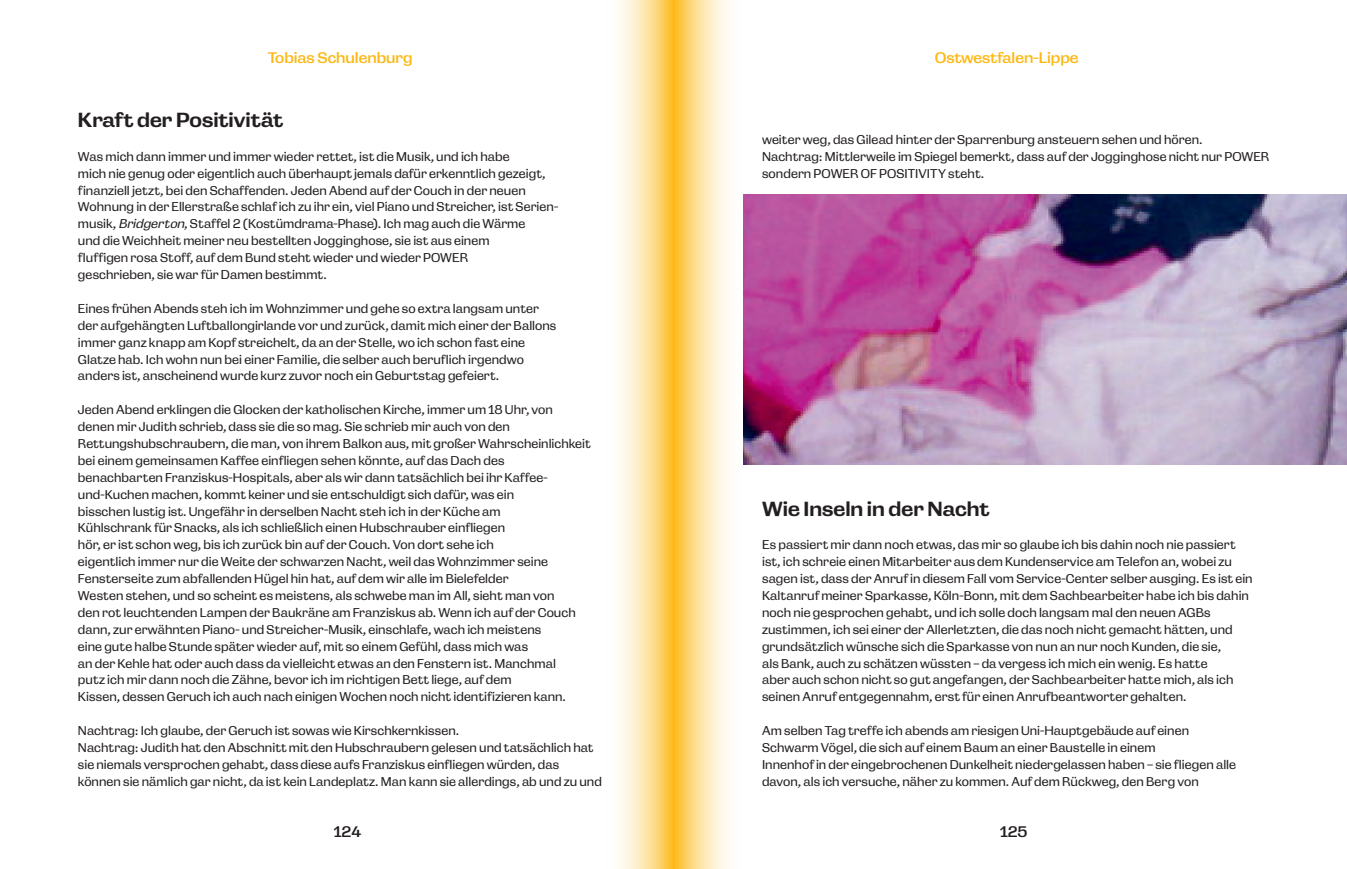
<style>
.page{position:relative;width:1347px;height:869px;background:#fff}
.page>*{position:absolute;margin:0;border:0;box-sizing:border-box;transform-origin:0 0}
.t1{font:600 20px "Gimlet Sans";color:#231f20}
.t2{font:500 15px "Gimlet Sans";color:#fcb814}
.t3{font:500 15px "Gimlet Sans";color:#231f20}
.t4{font:12.5px/16.9px "Gimlet Sans";letter-spacing:.005em;color:#231f20}
.s1{font-style:italic}
</style>
<div class="page">
<svg style="left:673px;top:0;width:71px;height:868px"></svg>
<svg style="left:618px;top:0;width:55px;height:868px"></svg>
<img style="left:744px;top:194px;width:602px;height:270px">
<p class="t2" style="left:268px;top:44px;width:146px">Tobias Schulenburg</p>
<p class="t2" style="left:934px;top:44px;width:145px">Ostwestfalen-Lippe</p>
<h1 class="t1" style="left:78px;top:102px;width:207px">Kraft der Positivität</h1>
<p class="t4" style="left:78px;top:146px;width:482px">Was mich dann immer und immer wieder rettet, ist die Musik, und ich habe<br>mich nie genug oder eigentlich auch überhaupt jemals dafür erkenntlich gezeigt, finanziell jetzt, bei den Schaffenden. Jeden Abend auf der Couch in der neuen Wohnung in der Ellerstraße schlaf ich zu ihr ein, viel Piano und Streicher, ist Serien&shy;musik, <span class="s1">Bridgerton</span>, Staffel 2 (Kostümdrama-Phase). Ich mag auch die Wärme<br>und die Weichheit meiner neu bestellten Jogginghose, sie ist aus einem<br>fluffigen rosa Stoff, auf dem Bund steht wieder und wieder POWER<br>geschrieben, sie war für Damen bestimmt.</p>
<p class="t4" style="left:78px;top:298px;width:480px">Eines frühen Abends steh ich im Wohnzimmer und gehe so extra langsam unter der aufgehängten Luftballongirlande vor und zurück, damit mich einer der Ballons immer ganz knapp am Kopf streichelt, da an der Stelle, wo ich schon fast eine Glatze hab. Ich wohn nun bei einer Familie, die selber auch beruflich irgendwo anders ist, anscheinend wurde kurz zuvor noch ein Geburtstag gefeiert.</p>
<p class="t4" style="left:78px;top:399px;width:514px">Jeden Abend erklingen die Glocken der katholischen Kirche, immer um 18 Uhr, von denen mir Judith schrieb, dass sie die so mag. Sie schrieb mir auch von den Rettungshubschraubern, die man, von ihrem Balkon aus, mit großer Wahrscheinlichkeit bei einem gemeinsamen Kaffee einfliegen sehen könnte, auf das Dach des benachbarten Franziskus-Hospitals, aber als wir dann tatsächlich bei ihr Kaffee&shy;und-Kuchen machen, kommt keiner und sie entschuldigt sich dafür, was ein<br>bisschen lustig ist. Ungefähr in derselben Nacht steh ich in der Küche am<br>Kühlschrank für Snacks, als ich schließlich einen Hubschrauber einfliegen<br>hör, er ist schon weg, bis ich zurück bin auf der Couch. Von dort sehe ich<br>eigentlich immer nur die Weite der schwarzen Nacht, weil das Wohnzimmer seine Fensterseite zum abfallenden Hügel hin hat, auf dem wir alle im Bielefelder<br>Westen stehen, und so scheint es meistens, als schwebe man im All, sieht man von<br>den rot leuchtenden Lampen der Baukräne am Franziskus ab. Wenn ich auf der Couch dann, zur erwähnten Piano- und Streicher-Musik, einschlafe, wach ich meistens<br>eine gute halbe Stunde später wieder auf, mit so einem Gefühl, dass mich was<br>an der Kehle hat oder auch dass da vielleicht etwas an den Fenstern ist. Manchmal<br>putz ich mir dann noch die Zähne, bevor ich im richtigen Bett liege, auf dem<br>Kissen, dessen Geruch ich auch nach einigen Wochen noch nicht identifizieren kann.</p>
<p class="t4" style="left:78px;top:720px;width:525px">Nachtrag: Ich glaube, der Geruch ist sowas wie Kirschkernkissen.<br>Nachtrag: Judith hat den Abschnitt mit den Hubschraubern gelesen und tatsächlich hat sie niemals versprochen gehabt, dass diese aufs Franziskus einfliegen würden, das können sie nämlich gar nicht, da ist kein Landeplatz. Man kann sie allerdings, ab und zu und</p>
<p class="t4" style="left:762px;top:129px;width:508px">weiter weg, das Gilead hinter der Sparrenburg ansteuern sehen und hören.<br>Nachtrag: Mittlerweile im Spiegel bemerkt, dass auf der Jogginghose nicht nur POWER sondern POWER OF POSITIVITY steht.</p>
<h1 class="t1" style="left:762px;top:490px;width:229px">Wie Inseln in der Nacht</h1>
<p class="t4" style="left:762px;top:534px;width:492px">Es passiert mir dann noch etwas, das mir so glaube ich bis dahin noch nie passiert ist, ich schreie einen Mitarbeiter aus dem Kundenservice am Telefon an, wobei zu sagen ist, dass der Anruf in diesem Fall vom Service-Center selber ausging. Es ist ein Kaltanruf meiner Sparkasse, Köln-Bonn, mit dem Sachbearbeiter habe ich bis dahin noch nie gesprochen gehabt, und ich solle doch langsam mal den neuen AGBs zustimmen, ich sei einer der Allerletzten, die das noch nicht gemacht hätten, und grundsätzlich wünsche sich die Sparkasse von nun an nur noch Kunden, die sie,<br>als Bank, auch zu schätzen wüssten – da vergess ich mich ein wenig. Es hatte<br>aber auch schon nicht so gut angefangen, der Sachbearbeiter hatte mich, als ich seinen Anruf entgegennahm, erst für einen Anrufbeantworter gehalten.</p>
<p class="t4" style="left:762px;top:720px;width:475px">Am selben Tag treffe ich abends am riesigen Uni-Hauptgebäude auf einen Schwarm Vögel, die sich auf einem Baum an einer Baustelle in einem<br>Innenhof in der eingebrochenen Dunkelheit niedergelassen haben – sie fliegen alle davon, als ich versuche, näher zu kommen. Auf dem Rückweg, den Berg von</p>
<p class="t3" style="left:334px;top:817px;width:29px">124</p>
<p class="t3" style="left:1000px;top:817px;width:29px">125</p>
</div>
